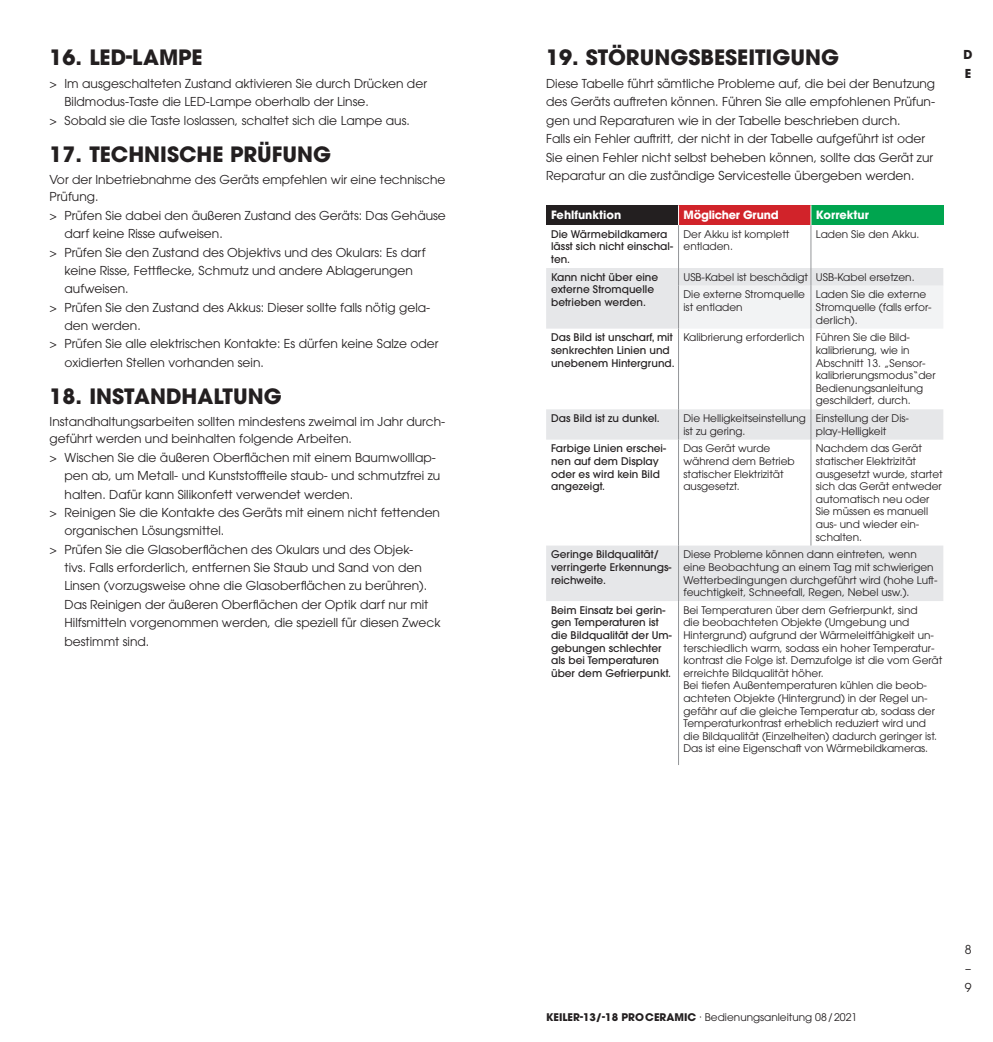
<style>
.page{position:relative;width:993px;height:1042px;background:#fff}
.page>*{position:absolute;margin:0;border:0;box-sizing:border-box;transform-origin:0 0}
.t1{font:700 21px "ITC Avant Garde Pro";color:#231f20}
.t2{font:12.25px/18.4px "ITC Avant Garde Pro";color:#231f20}
.t3{font:700 12.25px/19.2px "ITC Avant Garde Pro";color:#231f20}
.t4{font:700 11.38px "ITC Avant Garde Pro";color:#fff}
.t5{font:700 11.38px "ITC Avant Garde Pro";letter-spacing:-.02em;color:#fff}
.t6{font:10.5px/12.6px "ITC Avant Garde Pro";color:#231f20}
.t7{font:500 10.5px/12.6px "ITC Avant Garde Pro";color:#231f20}
.s1{font-weight:700}
</style>
<div class="page">
<div style="left:546px;top:205px;width:132px;height:20px;background:#231f20"></div>
<div style="left:678px;top:205px;width:132px;height:20px;background:#d1232a"></div>
<div style="left:810px;top:205px;width:133px;height:20px;background:#00a54f"></div>
<svg style="left:546px;top:268px;width:397px;height:172px"></svg>
<div style="left:546px;top:545px;width:397px;height:56px;background:#e6e7e9"></div>
<svg style="left:678px;top:205px;width:1px;height:20px"></svg>
<svg style="left:810px;top:205px;width:1px;height:20px"></svg>
<hr style="left:678px;top:225px;width:1px;height:43px;background:#939598">
<hr style="left:810px;top:225px;width:1px;height:43px;background:#939598">
<svg style="left:678px;top:268px;width:265px;height:61px"></svg>
<hr style="left:678px;top:286px;width:1px;height:43px;background:#939598">
<hr style="left:810px;top:286px;width:1px;height:43px;background:#939598">
<hr style="left:678px;top:329px;width:1px;height:80px;background:#939598">
<hr style="left:810px;top:329px;width:1px;height:80px;background:#939598">
<hr style="left:678px;top:409px;width:1px;height:31px;background:#939598">
<hr style="left:810px;top:409px;width:1px;height:31px;background:#939598">
<hr style="left:678px;top:440px;width:1px;height:105px;background:#939598">
<hr style="left:810px;top:440px;width:1px;height:105px;background:#939598">
<hr style="left:678px;top:545px;width:1px;height:56px;background:#939598">
<hr style="left:678px;top:601px;width:1px;height:164px;background:#939598">
<h1 class="t1" style="left:50px;top:43px;width:154px">16. LED-LAMPE</h1>
<p class="t2" style="left:50px;top:74px;width:379px">&gt; Im ausgeschalteten Zustand aktivieren Sie durch Drücken der</p>
<p class="t2" style="left:64px;top:93px;width:306px">Bildmodus-Taste die LED-Lampe oberhalb der Linse.</p>
<p class="t2" style="left:50px;top:111px;width:361px">&gt; Sobald sie die Taste loslassen, schaltet sich die Lampe aus.</p>
<h1 class="t1" style="left:50px;top:140px;width:283px">17. TECHNISCHE PRÜFUNG</h1>
<p class="t2" style="left:50px;top:170px;width:397px">Vor der Inbetriebnahme des Geräts empfehlen wir eine technische</p>
<p class="t2" style="left:50px;top:188px;width:50px">Prüfung.</p>
<p class="t2" style="left:50px;top:206px;width:397px">&gt; Prüfen Sie dabei den äußeren Zustand des Geräts: Das Gehäuse</p>
<p class="t2" style="left:64px;top:224px;width:160px">darf keine Risse aufweisen.</p>
<p class="t2" style="left:50px;top:243px;width:377px">&gt; Prüfen Sie den Zustand des Objektivs und des Okulars: Es darf</p>
<p class="t2" style="left:64px;top:261px;width:349px">keine Risse, Fettflecke, Schmutz und andere Ablagerungen</p>
<p class="t2" style="left:64px;top:279px;width:65px">aufweisen.</p>
<p class="t2" style="left:50px;top:298px;width:382px">&gt; Prüfen Sie den Zustand des Akkus: Dieser sollte falls nötig gela-</p>
<p class="t2" style="left:64px;top:316px;width:78px">den werden.</p>
<p class="t2" style="left:50px;top:335px;width:390px">&gt; Prüfen Sie alle elektrischen Kontakte: Es dürfen keine Salze oder</p>
<p class="t2" style="left:64px;top:353px;width:201px">oxidierten Stellen vorhanden sein.</p>
<h1 class="t1" style="left:50px;top:382px;width:233px">18. INSTANDHALTUNG</h1>
<p class="t2" style="left:50px;top:412px;width:397px">Instandhaltungsarbeiten sollten mindestens zweimal im Jahr durch-</p>
<p class="t2" style="left:50px;top:429px;width:303px">geführt werden und beinhalten folgende Arbeiten.</p>
<p class="t2" style="left:50px;top:448px;width:387px">&gt; Wischen Sie die äußeren Oberflächen mit einem Baumwolllap-</p>
<p class="t2" style="left:64px;top:466px;width:377px">pen ab, um Metall- und Kunststoffteile staub- und schmutzfrei zu</p>
<p class="t2" style="left:64px;top:485px;width:290px">halten. Dafür kann Silikonfett verwendet werden.</p>
<p class="t2" style="left:50px;top:503px;width:392px">&gt; Reinigen Sie die Kontakte des Geräts mit einem nicht fettenden</p>
<p class="t2" style="left:64px;top:521px;width:161px">organischen Lösungsmittel.</p>
<p class="t2" style="left:50px;top:540px;width:365px">&gt; Prüfen Sie die Glasoberflächen des Okulars und des Objek-</p>
<p class="t2" style="left:64px;top:558px;width:359px">tivs. Falls erforderlich, entfernen Sie Staub und Sand von den</p>
<p class="t2" style="left:64px;top:576px;width:364px">Linsen (vorzugsweise ohne die Glasoberflächen zu berühren).</p>
<p class="t2" style="left:64px;top:595px;width:365px">Das Reinigen der äußeren Oberflächen der Optik darf nur mit</p>
<p class="t2" style="left:64px;top:613px;width:377px">Hilfsmitteln vorgenommen werden, die speziell für diesen Zweck</p>
<p class="t2" style="left:64px;top:632px;width:86px">bestimmt sind.</p>
<h1 class="t1" style="left:546px;top:43px;width:294px">19. STÖRUNGSBESEITIGUNG</h1>
<p class="t2" style="left:546px;top:74px;width:390px">Diese Tabelle führt sämtliche Probleme auf, die bei der Benutzung des Geräts auftreten können. Führen Sie alle empfohlenen Prüfun&shy;gen und Reparaturen wie in der Tabelle beschrieben durch.<br>Falls ein Fehler auftritt, der nicht in der Tabelle aufgeführt ist oder Sie einen Fehler nicht selbst beheben können, sollte das Gerät zur Reparatur an die zuständige Servicestelle übergeben werden.</p>
<p class="t4" style="left:551px;top:208px;width:72px">Fehlfunktion</p>
<p class="t5" style="left:683px;top:208px;width:97px">Möglicher Grund</p>
<p class="t4" style="left:815px;top:208px;width:54px">Korrektur</p>
<p class="t7" style="left:551px;top:228px;width:123px">Die Wärmebildkamera lässt sich nicht einschal&shy;ten.</p>
<p class="t6" style="left:683px;top:228px;width:107px">Der Akku ist komplett entladen.</p>
<p class="t6" style="left:815px;top:228px;width:105px">Laden Sie den Akku.</p>
<p class="t7" style="left:551px;top:270px;width:109px">Kann nicht über eine externe Stromquelle betrieben werden.</p>
<p class="t6" style="left:683px;top:268px;width:232px;line-height:17.7px">USB-Kabel ist beschädigt USB-Kabel ersetzen.<br>Die externe Stromquelle</p>
<p class="t6" style="left:683px;top:301px;width:61px">ist entladen</p>
<p class="t6" style="left:815px;top:288px;width:117px">Laden Sie die externe<br>Stromquelle (falls erfor&shy;derlich).</p>
<p class="t7" style="left:551px;top:331px;width:125px">Das Bild ist unscharf, mit senkrechten Linien und unebenem Hintergrund.</p>
<p class="t6" style="left:815px;top:331px;width:121px;text-indent:-132px">Kalibrierung erforderlich Führen Sie die Bild&shy;kalibrierung, wie in<br>Abschnitt 13. „Sensor&shy;kalibrierungsmodus“der<br>Bedienungsanleitung geschildert, durch.</p>
<p class="t7" style="left:551px;top:412px;width:110px">Das Bild ist zu dunkel.</p>
<p class="t6" style="left:683px;top:412px;width:124px">Die Helligkeitseinstellung ist zu gering.</p>
<p class="t6" style="left:815px;top:412px;width:95px">Einstellung der Dis&shy;play-Helligkeit</p>
<p class="t7" style="left:551px;top:442px;width:116px">Farbige Linien erschei&shy;nen auf dem Display oder es wird kein Bild angezeigt.</p>
<p class="t6" style="left:683px;top:442px;width:113px">Das Gerät wurde während dem Betrieb statischer Elektrizität ausgesetzt.</p>
<p class="t6" style="left:815px;top:442px;width:128px">Nachdem das Gerät statischer Elektrizität ausgesetzt wurde, startet sich das Gerät entweder automatisch neu oder<br>Sie müssen es manuell aus- und wieder ein&shy;schalten.</p>
<p class="t7" style="left:551px;top:548px;width:122px">Geringe Bildqualität/ verringerte Erkennungs&shy;reichweite.</p>
<p class="t6" style="left:683px;top:548px;width:255px">Diese Probleme können dann eintreten, wenn eine Beobachtung an einem Tag mit schwierigen Wetterbedingungen durchgeführt wird (hohe Luft&shy;feuchtigkeit, Schneefall, Regen, Nebel usw.).</p>
<p class="t7" style="left:551px;top:603px;width:122px">Beim Einsatz bei gerin&shy;gen Temperaturen ist die Bildqualität der Um&shy;gebungen schlechter als bei Temperaturen über dem Gefrierpunkt.</p>
<p class="t6" style="left:683px;top:603px;width:260px">Bei Temperaturen über dem Gefrierpunkt, sind<br>die beobachteten Objekte (Umgebung und Hintergrund) aufgrund der Wärmeleitfähigkeit un&shy;terschiedlich warm, sodass ein hoher Temperatur&shy;kontrast die Folge ist. Demzufolge ist die vom Gerät erreichte Bildqualität höher.<br>Bei tiefen Außentemperaturen kühlen die beob&shy;achteten Objekte (Hintergrund) in der Regel un&shy;gefähr auf die gleiche Temperatur ab, sodass der Temperaturkontrast erheblich reduziert wird und die Bildqualität (Einzelheiten) dadurch geringer ist.<br>Das ist eine Eigenschaft von Wärmebildkameras.</p>
<p class="t3" style="left:963px;top:44px;width:11px">D<br>E</p>
<p class="t6" style="left:546px;top:1011px;width:312px"><span class="s1">KEILER-13/-18 PROCERAMIC</span> · Bedienungsanleitung 08/2021</p>
<p class="t2" style="left:964px;top:940px;width:8px">8</p>
<p class="t2" style="left:964px;top:959px;width:8px;line-height:19.2px">–<br>9</p>
</div>
